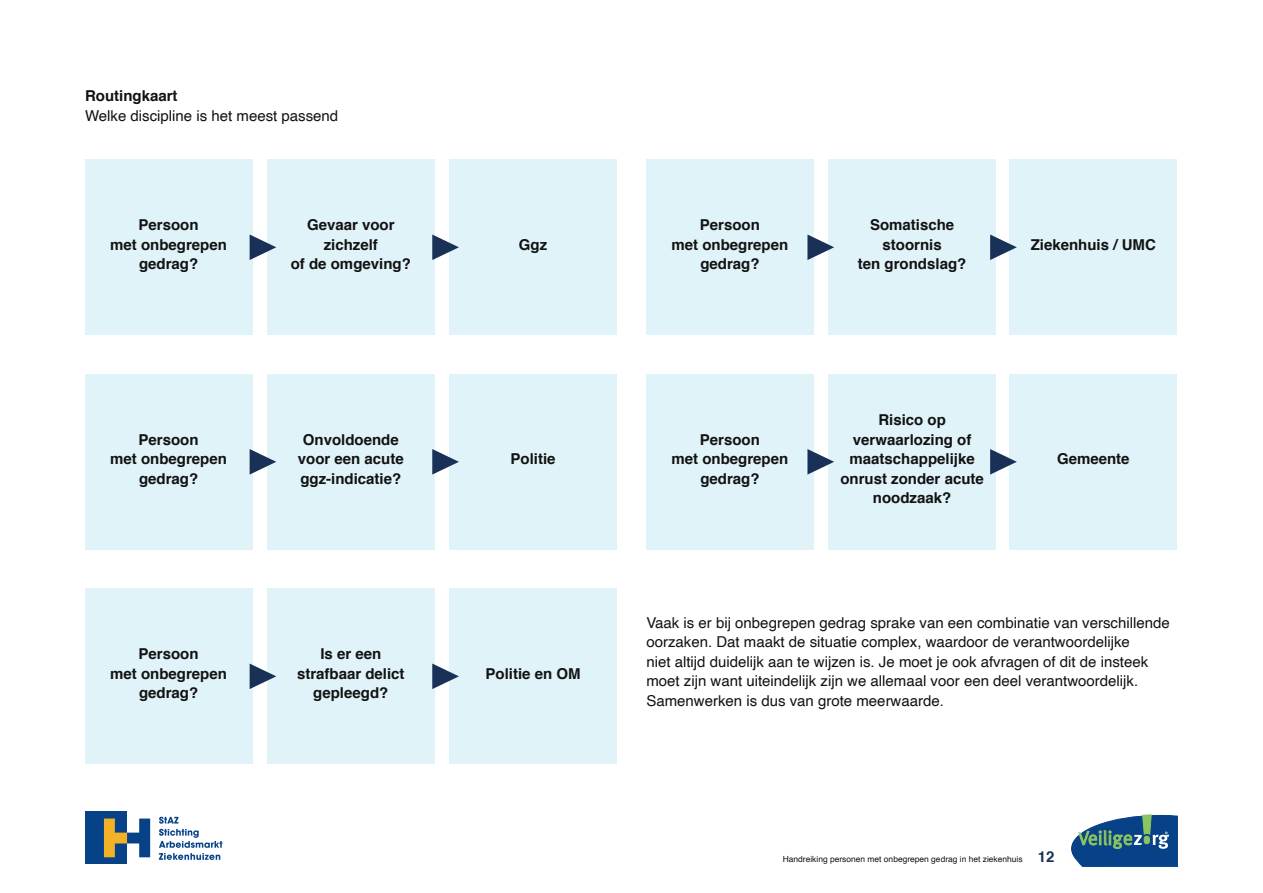
<style>
.page{position:relative;width:1263px;height:893px;background:#fff}
.page>*{position:absolute;margin:0;border:0;box-sizing:border-box;transform-origin:0 0}
.t1{font:700 15px/19.5px "Helvetica";color:#121212;text-align:center}
.t2{font:15px/19.5px "Helvetica";color:#121212}
.t3{font:8.4px "Helvetica";color:#121212}
.s1{font-weight:700;font-size:15px;color:#193156}
</style>
<div class="page">
<svg style="left:1072px;top:815px;width:106px;height:52px;background:#3b6d96"></svg>
<svg style="left:159px;top:817px;width:63px;height:43px"></svg>
<div style="left:86px;top:811px;width:41px;height:53px;background:#074289"></div>
<svg style="left:104px;top:818px;width:46px;height:39px"></svg>
<div style="left:85px;top:160px;width:167px;height:175px;background:#e0f3f9"></div>
<div style="left:85px;top:374px;width:167px;height:176px;background:#e0f3f9"></div>
<div style="left:85px;top:589px;width:167px;height:175px;background:#e0f3f9"></div>
<div style="left:267px;top:160px;width:167px;height:175px;background:#e0f3f9"></div>
<div style="left:267px;top:374px;width:167px;height:176px;background:#e0f3f9"></div>
<div style="left:267px;top:589px;width:167px;height:175px;background:#e0f3f9"></div>
<div style="left:449px;top:160px;width:168px;height:175px;background:#e0f3f9"></div>
<div style="left:1010px;top:160px;width:167px;height:175px;background:#e0f3f9"></div>
<div style="left:449px;top:374px;width:168px;height:176px;background:#e0f3f9"></div>
<div style="left:1010px;top:374px;width:167px;height:176px;background:#e0f3f9"></div>
<div style="left:449px;top:589px;width:168px;height:175px;background:#e0f3f9"></div>
<div style="left:646px;top:160px;width:167px;height:175px;background:#e0f3f9"></div>
<div style="left:646px;top:374px;width:167px;height:176px;background:#e0f3f9"></div>
<div style="left:828px;top:160px;width:168px;height:175px;background:#e0f3f9"></div>
<div style="left:828px;top:374px;width:168px;height:176px;background:#e0f3f9"></div>
<svg style="left:250px;top:234px;width:26px;height:26px"></svg>
<svg style="left:432px;top:234px;width:27px;height:26px"></svg>
<svg style="left:807px;top:234px;width:27px;height:26px"></svg>
<svg style="left:990px;top:234px;width:27px;height:26px"></svg>
<svg style="left:250px;top:449px;width:26px;height:26px"></svg>
<svg style="left:432px;top:449px;width:27px;height:26px"></svg>
<svg style="left:807px;top:449px;width:27px;height:26px"></svg>
<svg style="left:990px;top:449px;width:27px;height:26px"></svg>
<svg style="left:250px;top:663px;width:26px;height:26px"></svg>
<svg style="left:432px;top:663px;width:27px;height:26px"></svg>
<p class="t1" style="left:85px;top:87px;width:94px">Routingkaart</p>
<p class="t2" style="left:85px;top:106px;width:255px">Welke discipline is het meest passend</p>
<p class="t1" style="left:110px;top:216px;width:118px">Persoon<br>met onbegrepen gedrag?</p>
<p class="t1" style="left:110px;top:430px;width:118px">Persoon<br>met onbegrepen gedrag?</p>
<p class="t1" style="left:110px;top:645px;width:118px">Persoon<br>met onbegrepen gedrag?</p>
<p class="t1" style="left:291px;top:216px;width:122px">Gevaar voor zichzelf<br>of de omgeving?</p>
<p class="t1" style="left:298px;top:430px;width:107px">Onvoldoende voor een acute ggz-indicatie?</p>
<p class="t1" style="left:297px;top:645px;width:109px">Is er een strafbaar delict gepleegd?</p>
<p class="t1" style="left:858px;top:216px;width:110px">Somatische stoornis<br>ten grondslag?</p>
<p class="t1" style="left:672px;top:216px;width:118px">Persoon<br>met onbegrepen gedrag?</p>
<p class="t1" style="left:519px;top:235px;width:30px">Ggz</p>
<p class="t1" style="left:1031px;top:235px;width:127px">Ziekenhuis / UMC</p>
<p class="t1" style="left:840px;top:411px;width:145px">Risico op verwaarlozing of maatschappelijke onrust zonder acute noodzaak?</p>
<p class="t1" style="left:672px;top:430px;width:118px">Persoon<br>met onbegrepen gedrag?</p>
<p class="t1" style="left:510px;top:450px;width:47px">Politie</p>
<p class="t1" style="left:1057px;top:450px;width:74px">Gemeente</p>
<p class="t1" style="left:485px;top:664px;width:97px">Politie en OM</p>
<p class="t2" style="left:646px;top:613px;width:525px">Vaak is er bij onbegrepen gedrag sprake van een combinatie van verschillende oorzaken. Dat maakt de situatie complex, waardoor de verantwoordelijke<br>niet altijd duidelijk aan te wijzen is. Je moet je ook afvragen of dit de insteek moet zijn want uiteindelijk zijn we allemaal voor een deel verantwoordelijk.<br>Samenwerken is dus van grote meerwaarde.</p>
<p class="t3" style="left:783px;top:852px;width:273px">Handreiking personen met onbegrepen gedrag in het ziekenhuis <span class="s1">12</span></p>
</div>
